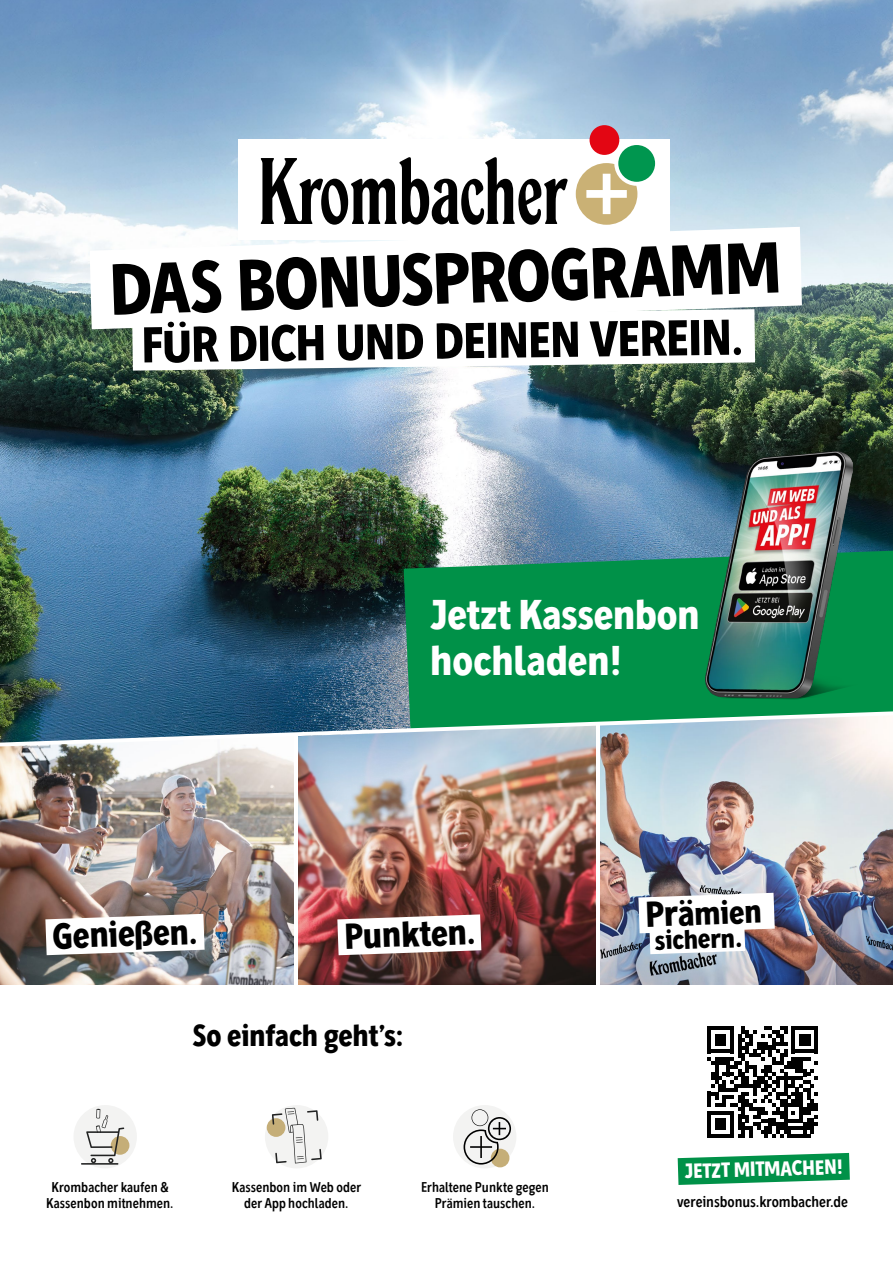
<style>
.page{position:relative;width:893px;height:1263px;background:#fff}
.page>*{position:absolute;margin:0;border:0;box-sizing:border-box;transform-origin:0 0}
.t1{font:700 70.95px "Krombacher Btn Sans";color:#000}
.t2{font:700 41.1px/46.7px "Krombacher Btn Sans";color:#fff}
.t3{font:700 35.55px "Krombacher Btn Sans";color:#000}
.t4{font:700 32.25px "Krombacher Btn Sans";color:#000}
.t5{font:700 30px "Krombacher Btn Sans";letter-spacing:-.005em;color:#000}
.t6{font:700 26.4px "Krombacher Btn Sans";color:#000}
.t7{font:700 20.4px "Krombacher Btn Sans";color:#fff}
.t8{font:15.15px "Krombacher Sans Demi";letter-spacing:.005em;color:#000}
.t9{font:13.8px/15.6px "Krombacher Sans Demi";letter-spacing:.01em;color:#000;text-align:center}
.s1{font-size:35.55px}
.s2{font-size:29.55px}
</style>
<div class="page">
<img style="left:0;top:0;width:893px;height:711px">
<svg style="left:404px;top:551px;width:489px;height:160px;background:#09904e"></svg>
<img style="left:0;top:746px;width:294px;height:239px">
<img style="left:298px;top:746px;width:298px;height:239px">
<img style="left:600px;top:746px;width:293px;height:239px">
<div style="left:265px;top:1105px;width:63px;height:63px;background:#f3f3f2;border-radius:50%"></div>
<div style="left:267px;top:1118px;width:18px;height:19px;background:#c5ae78;border-radius:50%"></div>
<svg style="left:272px;top:1108px;width:50px;height:55px"></svg>
<div style="left:453px;top:1105px;width:63px;height:63px;background:#f3f3f2;border-radius:50%"></div>
<div style="left:491px;top:1149px;width:18px;height:18px;background:#c5ae78;border-radius:50%"></div>
<svg style="left:464px;top:1109px;width:47px;height:55px"></svg>
<svg style="left:0;top:711px;width:893px;height:35px"></svg>
<hr style="left:294px;top:734px;width:4px;height:311px;background:#fff">
<hr style="left:596px;top:723px;width:4px;height:310px;background:#fff">
<svg style="left:720px;top:682px;width:143px;height:18px"></svg>
<img style="left:706px;top:451px;width:146px;height:247px">
<div style="left:74px;top:1105px;width:63px;height:63px;background:#f3f3f2;border-radius:50%"></div>
<div style="left:111px;top:1136px;width:18px;height:19px;background:#c5ae78;border-radius:50%"></div>
<hr style="left:81px;top:1163px;width:37px;height:2px;background:#212222">
<svg style="left:86px;top:1109px;width:38px;height:54px"></svg>
<div style="left:238px;top:140px;width:432px;height:100px;background:#fff"></div>
<svg style="left:90px;top:227px;width:712px;height:102px"></svg>
<svg style="left:261px;top:157px;width:307px;height:68px"></svg>
<svg style="left:576px;top:163px;width:61px;height:62px"></svg>
<div style="left:590px;top:125px;width:29px;height:30px;background:#e30613;border-radius:50%"></div>
<div style="left:618px;top:145px;width:37px;height:37px;background:#00964f;border-radius:50%"></div>
<svg style="left:132px;top:309px;width:623px;height:62px"></svg>
<svg style="left:678px;top:1153px;width:172px;height:32px;background:#2aa366"></svg>
<svg style="left:707px;top:1026px;width:111px;height:112px"></svg>
<svg style="left:638px;top:893px;width:137px;height:61px"></svg>
<svg style="left:45px;top:914px;width:160px;height:41px"></svg>
<svg style="left:337px;top:914px;width:144px;height:41px"></svg>
<h1 class="t1" style="left:108px;top:247px;width:674px;rotate:-2deg">DAS BONUSPROGRAMM</h1>
<h2 class="t2" style="left:430px;top:590px;width:271px">Jetzt Kassenbon hochladen!</h2>
<h3 class="t4" style="left:645px;top:896px;width:118px;rotate:-2deg"><span class="s1">Prä</span>mien</h3>
<h3 class="t3" style="left:52px;top:914px;width:147px;rotate:-2deg">Genießen.</h3>
<h3 class="t3" style="left:344px;top:914px;width:133px;rotate:-2deg">Punkten.</h3>
<h3 class="t6" style="left:654px;top:924px;width:89px;rotate:-2deg">sichern<span class="s2">.</span></h3>
<h3 class="t5" style="left:193px;top:1017px;width:213px">So einfach geht’s:</h3>
<p class="t9" style="left:46px;top:1180px;width:129px">Krombacher kaufen &amp;<br>Kassenbon mitnehmen.</p>
<p class="t9" style="left:232px;top:1180px;width:131px">Kassenbon im Web oder der App hochladen.</p>
<p class="t9" style="left:421px;top:1180px;width:129px">Erhaltene Punkte gegen<br>Prämien tauschen.</p>
<h3 class="t7" style="left:684px;top:1159px;width:160px;rotate:-2deg">JETZT MITMACHEN!</h3>
<p class="t8" style="left:677px;top:1192px;width:172px">vereinsbonus.krombacher.de</p>
</div>
